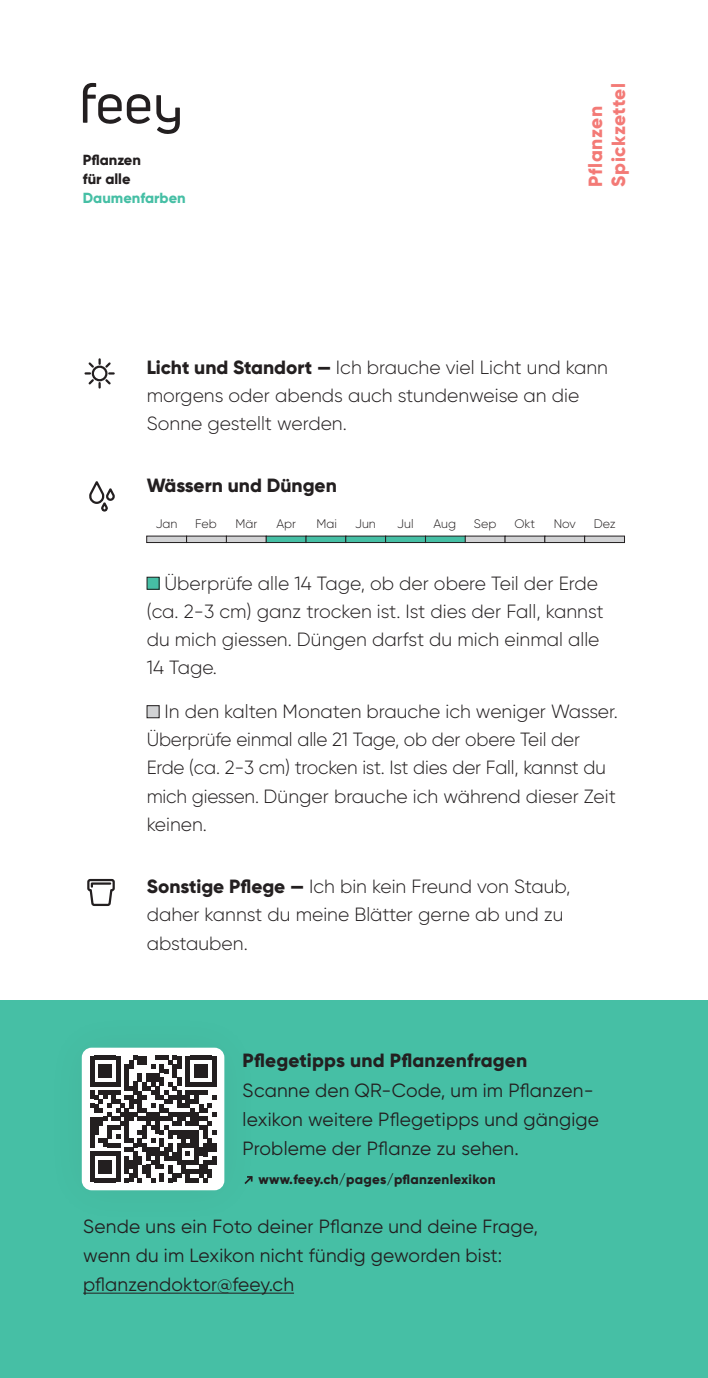
<style>
.page{position:relative;width:708px;height:1378px;background:#fff}
.page>*{position:absolute;margin:0;border:0;box-sizing:border-box;transform-origin:0 0}
.t1{font:300 19.12px/28.1px "Gilroy";color:#231f20}
.t2{font:19.12px/29.2px "Gilroy";letter-spacing:.01em;color:#231f20}
.t3{font:800 19.12px "Gilroy";color:#231f20}
.t4{font:800 19.12px/22.9px "Gilroy";letter-spacing:.03em;color:#f37a76}
.t5{font:800 14.62px/18.7px "Gilroy";color:#231f20}
.t6{font:800 14.62px "Gilroy";color:#46bfa5}
.t7{font:800 13.5px "Gilroy";letter-spacing:.02em;color:#231f20}
.t8{font:300 12.38px "Gilroy";color:#231f20}
.s1{font-weight:800}
</style>
<div class="page">
<div style="left:0;top:1000px;width:708px;height:378px;background:#46bfa5"></div>
<hr style="left:83px;top:1292px;width:211px;height:1px;background:#231f20">
<svg style="left:156px;top:95px;width:24px;height:39px"></svg>
<svg style="left:83px;top:83px;width:67px;height:41px"></svg>
<div style="left:83px;top:1049px;width:140px;height:140px;background:#fff;border-radius:9px"></div>
<div style="left:82px;top:1047px;width:142px;height:143px;border:2px solid #fff;border-radius:9px"></div>
<svg style="left:244px;top:1176px;width:9px;height:8px"></svg>
<div style="left:147px;top:577px;width:12px;height:12px;background:#46bfa5"></div>
<div style="left:147px;top:577px;width:12px;height:12px;border:1px solid #231f20"></div>
<div style="left:147px;top:705px;width:12px;height:13px;background:#d1d2d4"></div>
<div style="left:147px;top:705px;width:12px;height:13px;border:1px solid #231f20"></div>
<svg style="left:84px;top:358px;width:31px;height:31px"></svg>
<svg style="left:89px;top:481px;width:26px;height:31px"></svg>
<svg style="left:87px;top:878px;width:28px;height:28px"></svg>
<div style="left:147px;top:536px;width:40px;height:6px;background:#d1d2d4"></div>
<div style="left:146px;top:536px;width:41px;height:7px;border:1px solid #231f20"></div>
<div style="left:187px;top:536px;width:39px;height:6px;background:#d1d2d4"></div>
<div style="left:186px;top:536px;width:41px;height:7px;border:1px solid #231f20"></div>
<div style="left:226px;top:536px;width:40px;height:6px;background:#d1d2d4"></div>
<div style="left:226px;top:536px;width:41px;height:7px;border:1px solid #231f20"></div>
<div style="left:266px;top:536px;width:40px;height:6px;background:#46bfa5"></div>
<div style="left:266px;top:536px;width:40px;height:7px;border:1px solid #231f20"></div>
<div style="left:306px;top:536px;width:40px;height:6px;background:#46bfa5"></div>
<div style="left:306px;top:536px;width:40px;height:7px;border:1px solid #231f20"></div>
<div style="left:346px;top:536px;width:40px;height:6px;background:#46bfa5"></div>
<div style="left:345px;top:536px;width:41px;height:7px;border:1px solid #231f20"></div>
<div style="left:386px;top:536px;width:39px;height:6px;background:#46bfa5"></div>
<div style="left:385px;top:536px;width:41px;height:7px;border:1px solid #231f20"></div>
<div style="left:426px;top:536px;width:39px;height:6px;background:#46bfa5"></div>
<div style="left:425px;top:536px;width:41px;height:7px;border:1px solid #231f20"></div>
<div style="left:465px;top:536px;width:40px;height:6px;background:#d1d2d4"></div>
<div style="left:465px;top:536px;width:40px;height:7px;border:1px solid #231f20"></div>
<div style="left:505px;top:536px;width:40px;height:6px;background:#d1d2d4"></div>
<div style="left:505px;top:536px;width:40px;height:7px;border:1px solid #231f20"></div>
<div style="left:545px;top:536px;width:40px;height:6px;background:#d1d2d4"></div>
<div style="left:544px;top:536px;width:41px;height:7px;border:1px solid #231f20"></div>
<div style="left:585px;top:536px;width:39px;height:6px;background:#d1d2d4"></div>
<div style="left:584px;top:536px;width:41px;height:7px;border:1px solid #231f20"></div>
<svg style="left:90px;top:1055px;width:126px;height:127px"></svg>
<p class="t5" style="left:83px;top:150px;width:60px">Pflanzen für alle</p>
<p class="t6" style="left:83px;top:188px;width:104px">Daumenfarben</p>
<p class="t4" style="left:584px;top:187px;width:105px;rotate:-90deg">Pflanzen<br>Spickzettel</p>
<p class="t1" style="left:147px;top:353px;width:463px"><span class="s1">Licht und Standort —</span> Ich brauche viel Licht und kann morgens oder abends auch stundenweise an die<br>Sonne gestellt werden.</p>
<p class="t3" style="left:147px;top:474px;width:192px">Wässern und Düngen</p>
<p class="t8" style="left:156px;top:516px;width:23px">Jan</p>
<p class="t8" style="left:195px;top:516px;width:23px">Feb</p>
<p class="t8" style="left:235px;top:516px;width:23px">Mär</p>
<p class="t8" style="left:276px;top:516px;width:21px">Apr</p>
<p class="t8" style="left:316px;top:516px;width:22px">Mai</p>
<p class="t8" style="left:355px;top:516px;width:22px">Jun</p>
<p class="t8" style="left:397px;top:516px;width:18px">Jul</p>
<p class="t8" style="left:434px;top:516px;width:24px">Aug</p>
<p class="t8" style="left:474px;top:516px;width:24px">Sep</p>
<p class="t8" style="left:515px;top:516px;width:22px">Okt</p>
<p class="t8" style="left:554px;top:516px;width:24px">Nov</p>
<p class="t8" style="left:594px;top:516px;width:23px">Dez</p>
<p class="t1" style="left:147px;top:569px;width:458px;text-indent:18px">Überprüfe alle 14 Tage, ob der obere Teil der Erde (ca. 2-3 cm) ganz trocken ist. Ist dies der Fall, kannst du mich giessen. Düngen darfst du mich einmal alle 14 Tage.</p>
<p class="t1" style="left:147px;top:697px;width:473px;text-indent:18px">In den kalten Monaten brauche ich weniger Wasser.<br>Überprüfe einmal alle 21 Tage, ob der obere Teil der Erde (ca. 2-3 cm) trocken ist. Ist dies der Fall, kannst du mich giessen. Dünger brauche ich während dieser Zeit keinen.</p>
<p class="t1" style="left:147px;top:872px;width:425px"><span class="s1">Sonstige Pflege —</span> Ich bin kein Freund von Staub, daher kannst du meine Blätter gerne ab und zu abstauben.</p>
<p class="t3" style="left:243px;top:1048px;width:286px">Pflegetipps und Pflanzenfragen</p>
<p class="t2" style="left:243px;top:1075px;width:358px">Scanne den QR-Code, um im Pflanzen&shy;lexikon weitere Pflegetipps und gängige<br>Probleme der Pflanze zu sehen.</p>
<p class="t7" style="left:259px;top:1171px;width:239px">www.feey.ch/pages/pflanzenlexikon</p>
<p class="t2" style="left:83px;top:1211px;width:456px">Sende uns ein Foto deiner Pflanze und deine Frage, wenn du im Lexikon nicht fündig geworden bist: pflanzendoktor@feey.ch</p>
</div>
